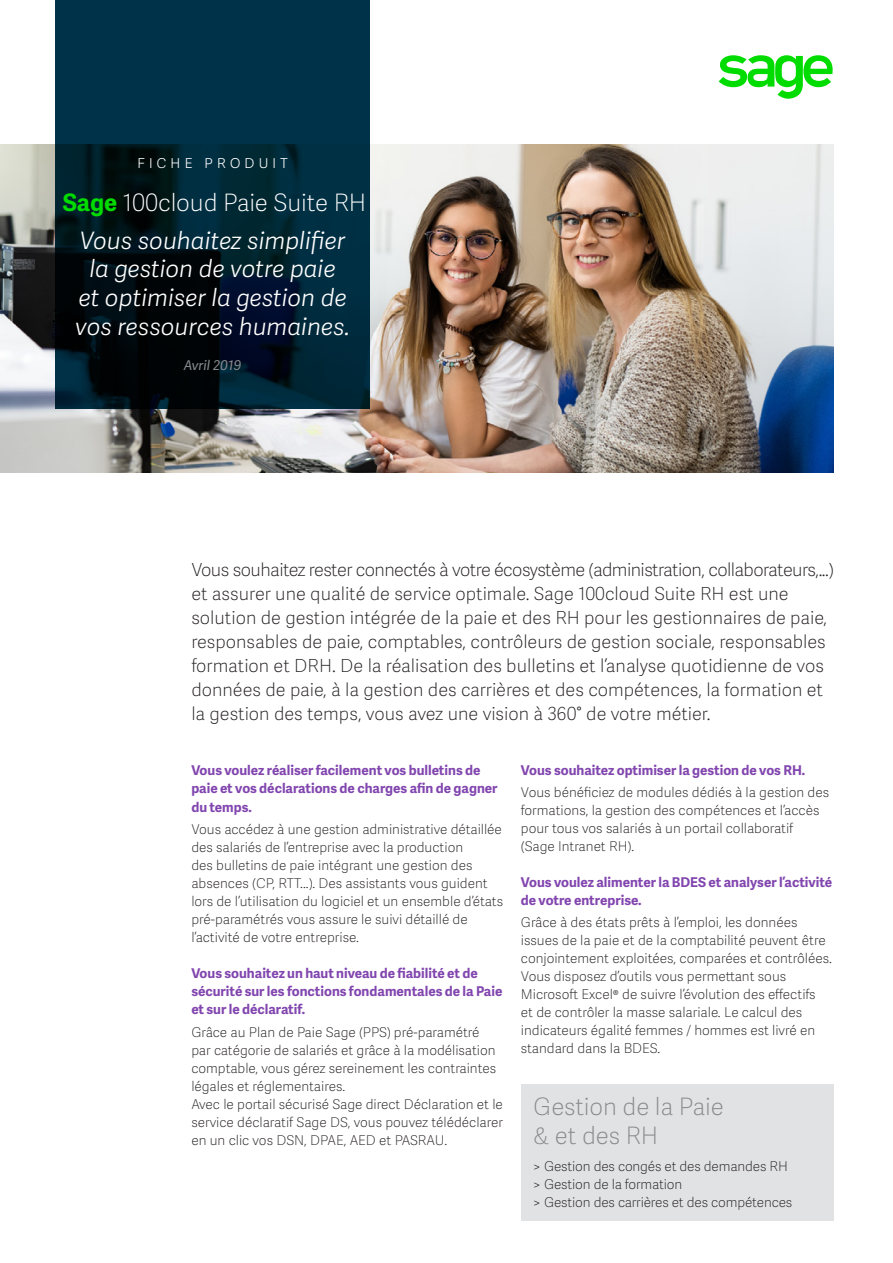
<style>
.page{position:relative;width:893px;height:1263px;background:#fff}
.page>*{position:absolute;margin:0;border:0;box-sizing:border-box;transform-origin:0 0}
.Titre_header_Mid_Cya{font:italic 24px "Adelle Sans SAGE Lt";color:#fff}
.Titre_header_Mid_Cya-2{font:24px/28.8px "Adelle Sans SAGE Th";letter-spacing:-.005em;color:#888b8d}
.Titre_header_Mid_Cya-3{font:24px "Adelle Sans SAGE Th";letter-spacing:-.005em;color:#fff}
.Chapo_Mid_Cyan{font:18px/24px "Adelle Sans SAGE Th";color:#231f20}
.Boxed_Title___LongFo{font:18px "Adelle Sans SAGE Th";letter-spacing:.2em;color:#fff}
.Body_8pt{font:13.5px/18px "Adelle Sans SAGE Th";color:#231f20}
.Intertitre_bleu_rect{font:700 13.5px/18px "Adelle Sans SAGE";color:#8246af}
.Boxed_Header___LongF{font:italic 13.5px "Adelle Sans SAGE";color:#888b8d}
.s1{font-family:"Adelle Sans SAGE";font-weight:700;color:#00dc00}
</style>
<div class="page">
<img style="left:0;top:145px;width:833px;height:327px">
<div style="left:521px;top:1084px;width:312px;height:136px;background:#e1e2e4"></div>
<svg style="left:719px;top:55px;width:114px;height:44px"></svg>
<svg style="left:55px;top:0;width:315px;height:408px;background:#002232"></svg>
<p class="Boxed_Title___LongFo" style="left:137px;top:148px;width:152px">fiche produit</p>
<p class="Titre_header_Mid_Cya-3" style="left:63px;top:186px;width:305px"><span class="s1">Sage</span> 100cloud Paie Suite RH</p>
<p class="Titre_header_Mid_Cya" style="left:80px;top:223px;width:267px">Vous souhaitez simplifier</p>
<p class="Titre_header_Mid_Cya" style="left:90px;top:252px;width:248px">la gestion de votre paie</p>
<p class="Titre_header_Mid_Cya" style="left:78px;top:280px;width:270px">et optimiser la gestion de</p>
<p class="Titre_header_Mid_Cya" style="left:75px;top:309px;width:276px">vos ressources humaines.</p>
<p class="Boxed_Header___LongF" style="left:184px;top:356px;width:59px">Avril 2019</p>
<p class="Chapo_Mid_Cyan" style="left:191px;top:557px;width:644px">Vous souhaitez rester connectés à votre écosystème (administration, collaborateurs,...) et assurer une qualité de service optimale. Sage 100cloud Suite RH est une solution de gestion intégrée de la paie et des RH pour les gestionnaires de paie, responsables de paie, comptables, contrôleurs de gestion sociale, responsables formation et DRH. De la réalisation des bulletins et l’analyse quotidienne de vos données de paie, à la gestion des carrières et des compétences, la formation et la gestion des temps, vous avez une vision à 360° de votre métier.</p>
<p class="Intertitre_bleu_rect" style="left:191px;top:760px;width:308px">Vous voulez réaliser facilement vos bulletins de paie et vos déclarations de charges afin de gagner</p>
<p class="Intertitre_bleu_rect" style="left:191px;top:798px;width:62px">du temps.</p>
<p class="Body_8pt" style="left:191px;top:820px;width:313px">Vous accédez à une gestion administrative détaillée des salariés de l’entreprise avec la production<br>des bulletins de paie intégrant une gestion des absences (CP, RTT...). Des assistants vous guident lors de l’utilisation du logiciel et un ensemble d’états pré-paramétrés vous assure le suivi détaillé de l’activité de votre entreprise.</p>
<p class="Intertitre_bleu_rect" style="left:191px;top:964px;width:313px">Vous souhaitez un haut niveau de fiabilité et de sécurité sur les fonctions fondamentales de la Paie et sur le déclaratif.</p>
<p class="Body_8pt" style="left:191px;top:1022px;width:306px">Grâce au Plan de Paie Sage (PPS) pré-paramétré par catégorie de salariés et grâce à la modélisation comptable, vous gérez sereinement les contraintes légales et réglementaires.</p>
<p class="Body_8pt" style="left:191px;top:1094px;width:313px;text-align:justify">Avec le portail sécurisé Sage direct Déclaration et le service déclaratif Sage DS, vous pouvez télédéclarer en un clic vos DSN, DPAE, AED et PASRAU.</p>
<p class="Intertitre_bleu_rect" style="left:521px;top:760px;width:286px">Vous souhaitez optimiser la gestion de vos RH.</p>
<p class="Body_8pt" style="left:521px;top:783px;width:310px">Vous bénéficiez de modules dédiés à la gestion des formations, la gestion des compétences et l’accès pour tous vos salariés à un portail collaboratif</p>
<p class="Body_8pt" style="left:521px;top:837px;width:115px">(Sage Intranet RH).</p>
<p class="Intertitre_bleu_rect" style="left:521px;top:872px;width:313px">Vous voulez alimenter la BDES et analyser l’activité de votre entreprise.</p>
<p class="Body_8pt" style="left:521px;top:913px;width:313px">Grâce à des états prêts à l’emploi, les données issues de la paie et de la comptabilité peuvent être conjointement exploitées, comparées et contrôlées.<br>Vous disposez d’outils vous permettant sous Microsoft Excel® de suivre l’évolution des effectifs<br>et de contrôler la masse salariale. Le calcul des indicateurs égalité femmes / hommes est livré en standard dans la BDES.</p>
<p class="Titre_header_Mid_Cya-2" style="left:533px;top:1091px;width:192px">Gestion de la Paie &amp; et des RH</p>
<p class="Body_8pt" style="left:533px;top:1156px;width:256px">&gt; Gestion des congés et des demandes RH</p>
<p class="Body_8pt" style="left:533px;top:1174px;width:151px">&gt; Gestion de la formation</p>
<p class="Body_8pt" style="left:533px;top:1192px;width:261px">&gt; Gestion des carrières et des compétences</p>
</div>
